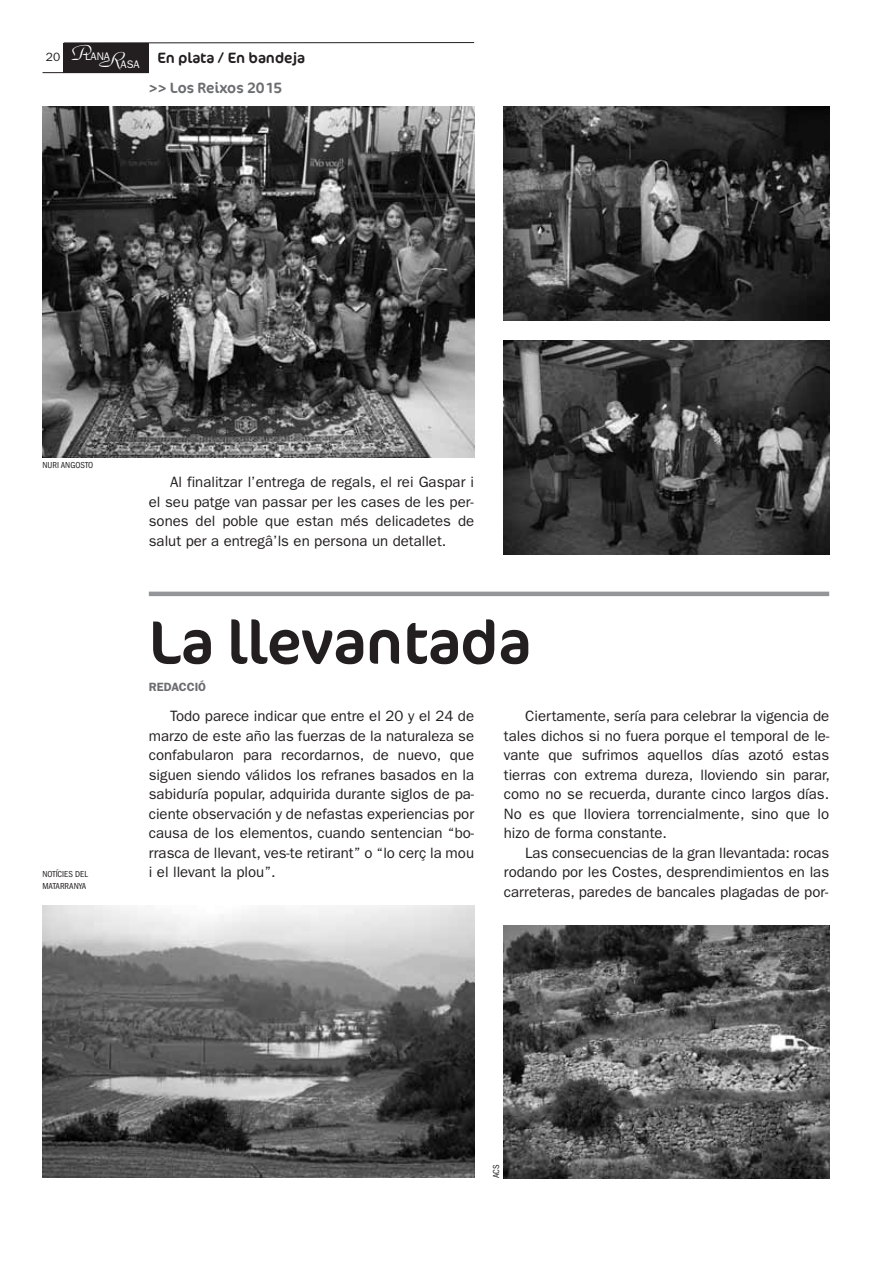
<style>
.page{position:relative;width:893px;height:1263px;background:#fff}
.page>*{position:absolute;margin:0;border:0;box-sizing:border-box;transform-origin:0 0}
.t1{font:61.5px "Cocon Offc";color:#231f20}
.t2{font:28.35px "Park Avenue";color:#fff}
.t3{font:15px/19.5px "Franklin Gothic";color:#231f20;text-align:justify}
.t4{font:15px "Cocon Offc";color:#231f20}
.t5{font:15px "Cocon Offc";color:#6c6d70}
.t6{font:600 12px "Franklin Gothic";color:#6c6d70}
.t7{font:12px "Franklin Gothic";color:#231f20}
.t8{font:10.95px "Franklin Gothic";color:#fff}
.t9{font:condensed 9px/12px "Franklin Gothic";color:#231f20}
</style>
<div class="page">
<div style="left:64px;top:43px;width:85px;height:30px;background:#231f20"></div>
<hr style="left:43px;top:72px;width:106px;height:1px;background:#231f20">
<hr style="left:64px;top:42px;width:410px;height:1px;background:#231f20">
<img style="left:504px;top:106px;width:325px;height:215px">
<img style="left:504px;top:340px;width:325px;height:215px">
<img style="left:43px;top:106px;width:431px;height:351px">
<img style="left:504px;top:925px;width:325px;height:254px">
<hr style="left:149px;top:592px;width:680px;height:4px;background:#939598">
<img style="left:43px;top:906px;width:431px;height:272px">
<h2 class="t2" style="left:72px;top:34px;width:21px">P</h2>
<p class="t7" style="left:46px;top:53px;width:16px">20</p>
<p class="t4" style="left:157px;top:47px;width:149px">En plata / En bandeja</p>
<p class="t5" style="left:149px;top:77px;width:135px">&gt;&gt; Los Reixos 2015</p>
<h2 class="t2" style="left:99px;top:41px;width:26px">R</h2>
<p class="t8" style="left:85px;top:53px;width:27px">LANA</p>
<p class="t8" style="left:121px;top:60px;width:21px">ASA</p>
<p class="t9" style="left:43px;top:459px;width:52px">NURI ANGOSTO</p>
<p class="t9" style="left:43px;top:869px;width:47px">NOTÍCIES DEL<br>MATARRANYA</p>
<p class="t3" style="left:149px;top:473px;width:327px;text-indent:21px">Al finalitzar l’entrega de regals, el rei Gaspar i el seu patge van passar per les cases de les per&shy;sones del poble que estan més delicadetes de salut per a entregâ’ls en persona un detallet.</p>
<h1 class="t1" style="left:149px;top:598px;width:383px">La llevantada</h1>
<p class="t6" style="left:149px;top:682px;width:59px">REDACCIÓ</p>
<p class="t3" style="left:149px;top:707px;width:327px;text-indent:21px">Todo parece indicar que entre el 20 y el 24 de marzo de este año las fuerzas de la naturaleza se confabularon para recordarnos, de nuevo, que siguen siendo válidos los refranes basados en la sabiduría popular, adquirida durante siglos de pa&shy;ciente observación y de nefastas experiencias por causa de los elementos, cuando sentencian “bo&shy;rrasca de llevant, ves-te retirant” o “lo cerç la mou i el llevant la plou”.</p>
<p class="t3" style="left:504px;top:707px;width:328px;text-indent:21px">Ciertamente, sería para celebrar la vigencia de tales dichos si no fuera porque el temporal de le&shy;vante que sufrimos aquellos días azotó estas tierras con extrema dureza, lloviendo sin parar, como no se recuerda, durante cinco largos días.<br>No es que lloviera torrencialmente, sino que lo hizo de forma constante.</p>
<p class="t3" style="left:504px;top:844px;width:327px;text-indent:21px">Las consecuencias de la gran llevantada: rocas rodando por les Costes, desprendimientos en las carreteras, paredes de bancales plagadas de por-</p>
<p class="t9" style="left:491px;top:1178px;width:15px;rotate:-90deg">ACS</p>
</div>
